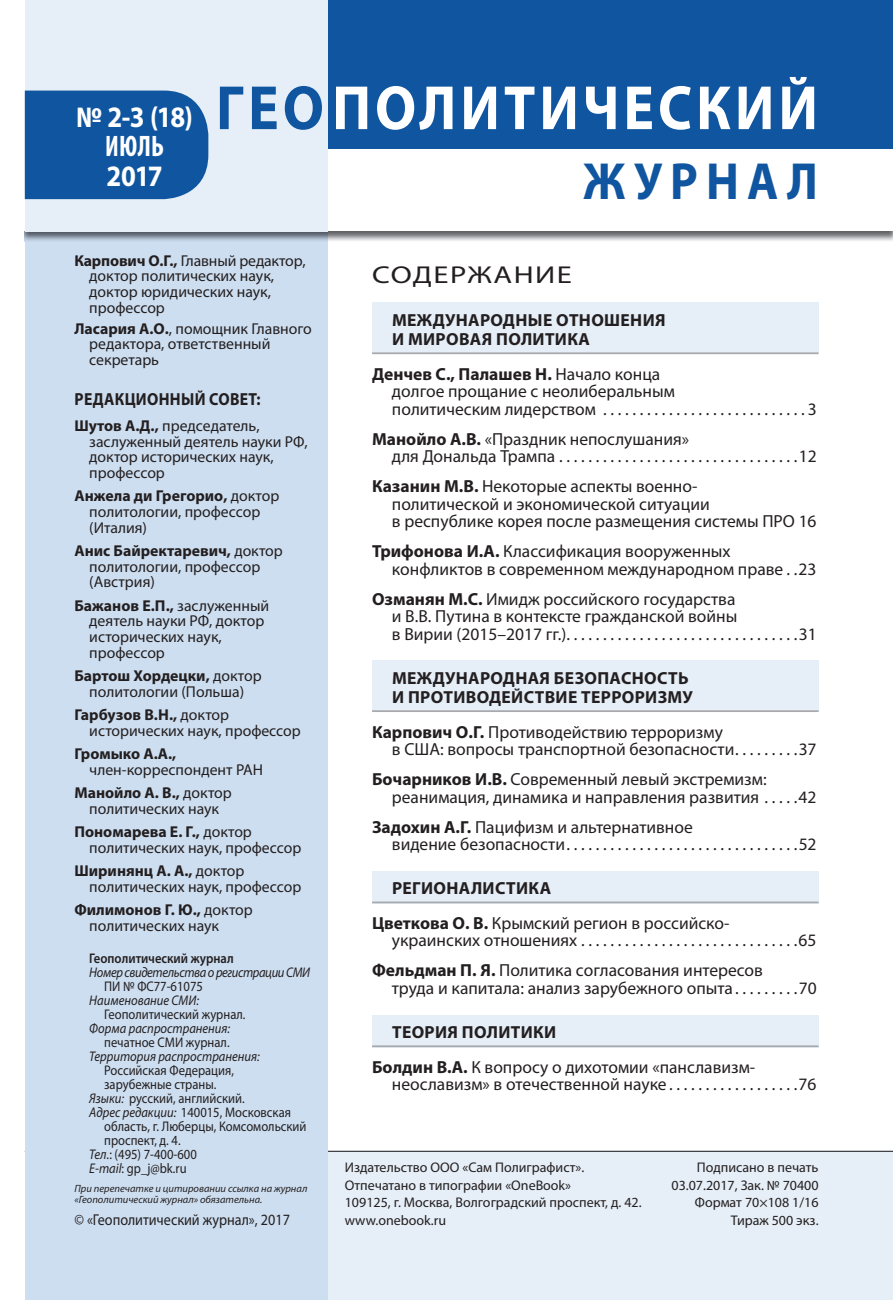
<style>
.page{position:relative;width:893px;height:1300px;background:#fff}
.page>*{position:absolute;margin:0;border:0;box-sizing:border-box;transform-origin:0 0}
.t1{font:700 63px "Myriad Pro";letter-spacing:.07em;color:#fff;scale:.91 1}
.t2{font:700 52.5px "Myriad Pro";letter-spacing:.17em;color:#10559f;scale:.91 1}
.t3{font:700 29.75px "Myriad Pro";letter-spacing:-.05em;color:#fff;scale:.9 1}
.t4{font:700 condensed 29.75px "Myriad Pro";color:#fff;scale:.9 1}
.t5{font:24.5px "Myriad Pro";letter-spacing:.05em;color:#231f20;scale:1.25 1}
.t6{font:17.5px/17.5px "Myriad Pro";color:#231f20}
.t7{font:700 17.5px/19.2px "Myriad Pro";letter-spacing:.02em;color:#231f20}
.t8{font:700 17.5px "Myriad Pro";letter-spacing:.02em;color:#231f20;scale:.9 1}
.t9{font:15.75px/15.8px "Myriad Pro";color:#231f20}
.t10{font:15.75px "Myriad Pro";color:#231f20;scale:.9 1}
.t11{font:700 15.75px "Myriad Pro";color:#231f20}
.t12{font:14px "Myriad Pro";color:#231f20;scale:.9 1}
.t13{font:14px/17.5px "Myriad Pro";color:#231f20}
.t14{font:italic 14px "Myriad Pro";color:#231f20;scale:.9 1}
.t15{font:italic 14px "Myriad Pro";letter-spacing:-.03em;color:#231f20;scale:.9 1}
.t16{font:600 14px "Myriad Pro";color:#231f20;scale:.9 1}
.t17{font:italic 10.5px/10.5px "Myriad Pro";color:#231f20}
.s1{color:#10559f}
.s2{font-weight:700}
.s3{font-style:italic}
.s4{font-weight:400}
</style>
<div class="page">
<div style="left:327px;top:1151px;width:566px;height:149px;background:#e6eef7"></div>
<hr style="left:25px;top:1151px;width:868px;height:1px;background:#231f20">
<div style="left:25px;top:218px;width:302px;height:1082px;background:#cddef0"></div>
<img style="left:327px;top:199px;width:566px;height:43px">
<img style="left:25px;top:231px;width:302px;height:10px">
<div style="left:25px;top:200px;width:868px;height:31px;background:#fff"></div>
<div style="left:52px;top:0;width:841px;height:148px;background:#10559f"></div>
<div style="left:25px;top:0;width:302px;height:231px;background:#e6eef7"></div>
<div style="left:25px;top:91px;width:183px;height:108px;background:#10559f"></div>
<div style="left:372px;top:303px;width:447px;height:51px;background:#e6eef7"></div>
<hr style="left:372px;top:352px;width:447px;height:2px;background:#a8a9ad">
<div style="left:372px;top:660px;width:447px;height:52px;background:#e6eef7"></div>
<hr style="left:372px;top:710px;width:447px;height:2px;background:#a8a9ad">
<div style="left:372px;top:871px;width:447px;height:32px;background:#e6eef7"></div>
<hr style="left:372px;top:901px;width:447px;height:2px;background:#a8a9ad">
<div style="left:372px;top:1015px;width:447px;height:32px;background:#e6eef7"></div>
<hr style="left:372px;top:1045px;width:447px;height:2px;background:#a8a9ad">
<h3 class="t3" style="left:76px;top:105px;width:131px">№ 2-3 (18)</h3>
<h3 class="t4" style="left:105px;top:136px;width:66px">ИЮЛЬ</h3>
<h3 class="t3" style="left:107px;top:165px;width:64px">2017</h3>
<h1 class="t1" style="left:216px;top:84px;width:663px"><span class="s1">ГЕО</span>ПОЛИТИЧЕСКИЙ</h1>
<h2 class="t2" style="left:583px;top:161px;width:259px">ЖУРНАЛ</h2>
<p class="t9" style="left:89px;top:254px;width:218px;text-indent:-15px"><span class="s2">Карпович О.Г.,</span> Главный редактор, доктор политических наук, доктор юридических наук, профессор</p>
<p class="t9" style="left:89px;top:322px;width:224px;text-indent:-15px"><span class="s2">Ласария А.О.</span>, помощник Главного редактора, ответственный секретарь</p>
<p class="t8" style="left:75px;top:392px;width:208px">РЕДАКЦИОННЫЙ СОВЕТ:</p>
<p class="t9" style="left:89px;top:419px;width:220px;text-indent:-15px"><span class="s2">Шутов А.Д.,</span> председатель, заслуженный деятель науки РФ, доктор исторических наук, профессор</p>
<p class="t9" style="left:89px;top:489px;width:192px;text-indent:-15px"><span class="s2">Анжела ди Грегорио,</span> доктор политологии, профессор (Италия)</p>
<p class="t9" style="left:89px;top:544px;width:195px;text-indent:-15px"><span class="s2">Анис Байректаревич,</span> доктор политологии, профессор (Австрия)</p>
<p class="t9" style="left:89px;top:599px;width:181px;text-indent:-15px"><span class="s2">Бажанов Е.П.,</span> заслуженный деятель науки РФ, доктор исторических наук, профессор</p>
<p class="t9" style="left:74px;top:669px;width:189px;text-align:center"><span class="s2">Бартош Хордецки,</span> доктор политологии (Польша)</p>
<p class="t9" style="left:89px;top:708px;width:213px;text-indent:-15px"><span class="s2">Гарбузов В.Н.,</span> доктор исторических наук, профессор</p>
<p class="t11" style="left:74px;top:748px;width:103px">Громыко А.А.,</p>
<p class="t9" style="left:74px;top:759px;width:190px;line-height:23.3px;text-indent:15px">член-корреспондент РАН<br><span class="s2">Манойло А. В.,</span> доктор</p>
<p class="t9" style="left:74px;top:798px;width:179px;line-height:23.3px;text-indent:15px">политических наук<br><span class="s2">Пономарева Е. Г.,</span> доктор</p>
<p class="t9" style="left:74px;top:837px;width:228px;line-height:23.3px;text-indent:15px">политических наук, профессор<br><span class="s2">Ширинянц А. А.,</span> доктор</p>
<p class="t9" style="left:74px;top:876px;width:228px;line-height:23.3px;text-indent:15px">политических наук, профессор<br><span class="s2">Филимонов Г. Ю.,</span> доктор</p>
<p class="t9" style="left:89px;top:918px;width:131px">политических наук</p>
<p class="t16" style="left:89px;top:953px;width:162px">Геополитический журнал</p>
<p class="t15" style="left:89px;top:967px;width:247px">Номер свидетельства о регистрации СМИ</p>
<p class="t12" style="left:104px;top:981px;width:111px">ПИ № ФС77-61075</p>
<p class="t14" style="left:89px;top:995px;width:123px">Наименование СМИ:</p>
<p class="t12" style="left:104px;top:1009px;width:159px">Геополитический журнал.</p>
<p class="t14" style="left:89px;top:1023px;width:158px">Форма распространения:</p>
<p class="t12" style="left:104px;top:1037px;width:141px">печатное СМИ журнал.</p>
<p class="t14" style="left:89px;top:1051px;width:191px">Территория распространения:</p>
<p class="t12" style="left:104px;top:1065px;width:146px">Российская Федерация,</p>
<p class="t12" style="left:104px;top:1079px;width:126px">зарубежные страны.</p>
<p class="t12" style="left:89px;top:1093px;width:174px"><span class="s3">Языки:</span> русский, английский.</p>
<p class="t12" style="left:89px;top:1107px;width:226px"><span class="s3">Адрес редакции:</span> 140015, Московская</p>
<p class="t12" style="left:104px;top:1121px;width:226px">область, г. Люберцы, Комсомольский</p>
<p class="t12" style="left:104px;top:1135px;width:86px">проспект, д. 4.</p>
<p class="t12" style="left:89px;top:1149px;width:121px"><span class="s3">Тел.</span>: (495) 7-400-600</p>
<p class="t12" style="left:89px;top:1163px;width:110px"><span class="s3">E-mail</span>: gp_j@bk.ru</p>
<p class="t17" style="left:74px;top:1184px;width:235px">При перепечатке и цитировании ссылка на журнал «Геополитический журнал» обязательна.</p>
<p class="t10" style="left:74px;top:1213px;width:241px">© «Геополитический журнал», 2017</p>
<h3 class="t5" style="left:372px;top:265px;width:161px">СОДЕРЖАНИЕ</h3>
<p class="t7" style="left:392px;top:312px;width:275px">МЕЖДУНАРОДНЫЕ ОТНОШЕНИЯ<br>И МИРОВАЯ ПОЛИТИКА</p>
<p class="t6" style="left:392px;top:367px;width:426px;text-indent:-20px"><span class="s2">Денчев С., Палашев Н.</span> Начало конца<br>долгое прощание с неолиберальным<br>политическим лидерством . . . . . . . . . . . . . . . . . . . . . . . . . . . . 3</p>
<p class="t6" style="left:392px;top:431px;width:426px;text-indent:-20px"><span class="s2">Манойло А.В.</span> «Праздник непослушания»<br>для Дональда Трампа . . . . . . . . . . . . . . . . . . . . . . . . . . . . . . . . .12</p>
<p class="t6" style="left:392px;top:479px;width:426px;text-indent:-20px"><span class="s2">Казанин М.В.</span> Некоторые аспекты военно-<br>политической и экономической ситуации<br>в республике корея после размещения системы ПРО 16</p>
<p class="t6" style="left:392px;top:544px;width:426px;text-indent:-20px"><span class="s2">Трифонова И.А.</span> Классификация вооруженных конфликтов в современном международном праве . .23</p>
<p class="t6" style="left:392px;top:591px;width:426px;text-indent:-20px"><span class="s2">Озманян М.С.</span> Имидж российского государства<br>и В.В. Путина в контексте гражданской войны<br>в Вирии (2015–2017 гг.). . . . . . . . . . . . . . . . . . . . . . . . . . . . . . . .31</p>
<p class="t7" style="left:392px;top:669px;width:302px">МЕЖДУНАРОДНАЯ БЕЗОПАСНОСТЬ<br>И ПРОТИВОДЕЙСТВИЕ ТЕРРОРИЗМУ</p>
<p class="t6" style="left:392px;top:724px;width:426px;text-indent:-20px"><span class="s2">Карпович О.Г.</span> Противодействию терроризму<br>в США: вопросы транспортной безопасности. . . . . . . . .37</p>
<p class="t6" style="left:392px;top:772px;width:426px;text-indent:-20px"><span class="s2">Бочарников И.В.</span> Современный левый экстремизм: реанимация, динамика и направления развития . . . . .42</p>
<p class="t6" style="left:392px;top:819px;width:426px;text-indent:-20px"><span class="s2">Задохин А.Г.</span> Пацифизм и альтернативное<br>видение безопасности. . . . . . . . . . . . . . . . . . . . . . . . . . . . . . . .52</p>
<p class="t7" style="left:372px;top:872px;width:359px;line-height:34.8px;text-indent:20px">РЕГИОНАЛИСТИКА<br>Цветкова О. В. <span class="s4">Крымский регион в российско-</span></p>
<p class="t6" style="left:372px;top:927px;width:446px;line-height:29.9px;text-indent:20px">украинских отношениях . . . . . . . . . . . . . . . . . . . . . . . . . . . . . .65<br><span class="s2">Фельдман П. Я.</span> Политика согласования интересов</p>
<p class="t6" style="left:392px;top:980px;width:426px">труда и капитала: анализ зарубежного опыта . . . . . . . . .70</p>
<p class="t6" style="left:372px;top:1016px;width:385px;line-height:34.8px;text-indent:20px"><span class="s2">ТЕОРИЯ ПОЛИТИКИ<br>Болдин В.А.</span> К вопросу о дихотомии «панславизм-</p>
<p class="t6" style="left:392px;top:1077px;width:426px">неославизм» в отечественной науке . . . . . . . . . . . . . . . . . .76</p>
<p class="t13" style="left:345px;top:1160px;width:298px">Издательство ООО «Сам Полиграфист».<br>Отпечатано в типографии «OneBook»<br>109125, г. Москва, Волгоградский проспект, д. 42. www.onebook.ru</p>
<p class="t13" style="left:671px;top:1160px;width:149px;text-align:right">Подписано в печать<br>03.07.2017, Зак. № 70400<br>Формат 70×108 1/16<br>Тираж 500 экз.</p>
</div>
